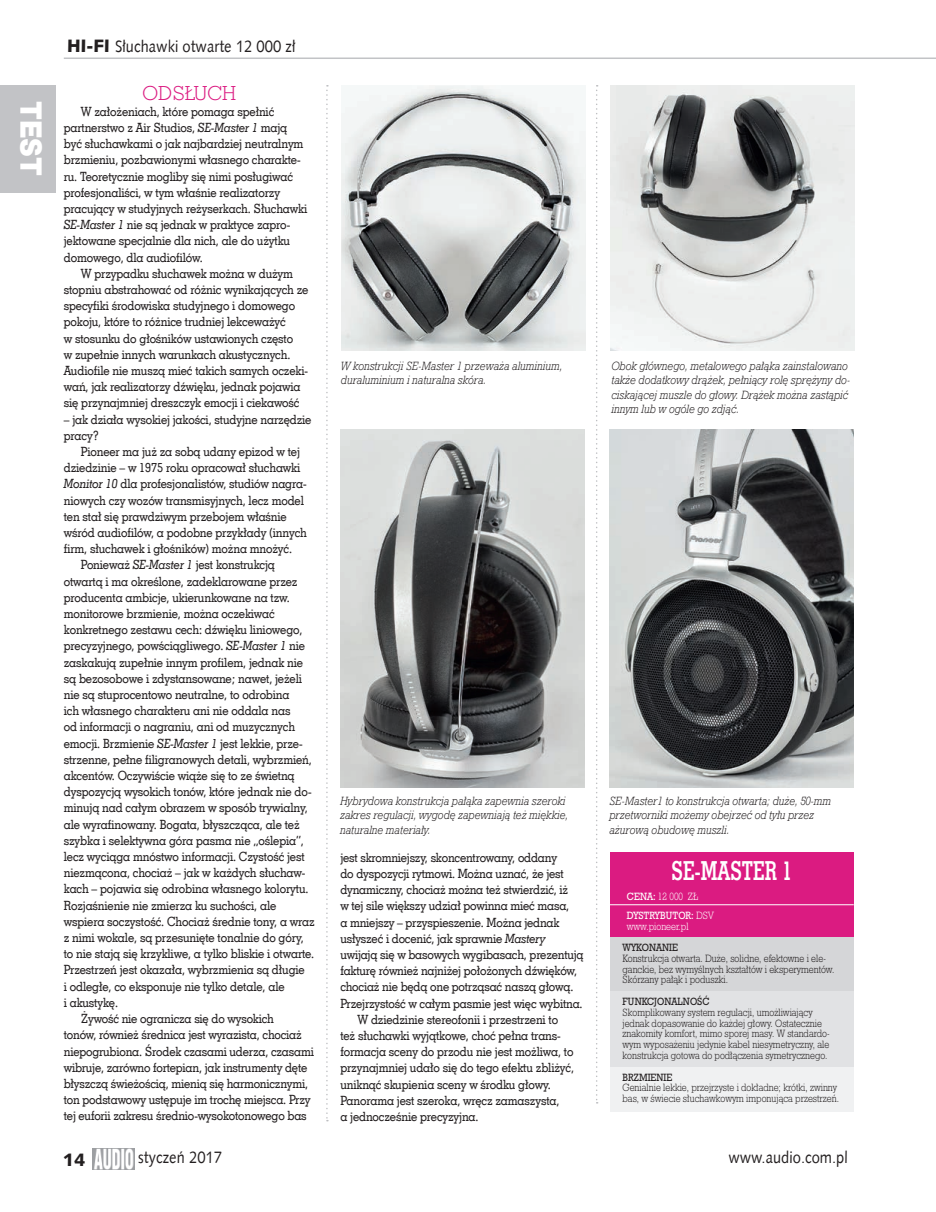
<style>
.page{position:relative;width:936px;height:1212px;background:#fff}
.page>*{position:absolute;margin:0;border:0;box-sizing:border-box;transform-origin:0 0}
.t1{font:27.15px "Swis 721 Blk 2 EU";color:#fff;scale:.9 1}
.t2{font:26.25px "Geo Slab 703 Bd EU";color:#fff;scale:.72 1}
.t3{font:18px "Geo Slab 703 Lt PL";color:#db1b81}
.t4{font:18px "Humanst 531 Blk EU";color:#231f20}
.t5{font:16.5px "Humanst 531 EU";color:#231f20;scale:.9 1}
.t6{font:12.75px/16.2px "Geo Slab 703 Md EU";letter-spacing:-.01em;color:#231f20;scale:.9 1}
.t7{font:italic 12px/14.4px "Geo Slab 712 Lt EU";color:#231f20;scale:.9 1}
.t8{font:9px/10.8px "Geo Slb 712 Lt PL";color:#231f20;scale:.9 1}
.t9{font:9px "Geo Slb 712 Md PL";color:#231f20;scale:.9 1}
.t10{font:9px "Geo Slb 712 Lt PL";color:#fff;scale:.9 1}
.t11{font:9px "Geo Slb 712 Md PL";color:#fff;scale:.9 1}
.s1{font-family:"Humanst 531 Blk EU";font-size:18px}
.s2{font-style:italic}
.s3{font-family:"Geo Slb 712 Md PL"}
.s4{font-family:"Geo Slb 712 Lt PL"}
</style>
<div class="page">
<div style="left:0;top:85px;width:55px;height:107px;background:#c2c3c6"></div>
<img style="left:93px;top:1148px;width:41px;height:21px">
<hr style="left:64px;top:58px;width:871px;height:1px;background:#c2c3c6">
<svg style="left:326px;top:85px;width:2px;height:1036px"></svg>
<svg style="left:596px;top:85px;width:1px;height:1018px"></svg>
<div style="left:609px;top:853px;width:244px;height:85px;background:#db1b81"></div>
<hr style="left:609px;top:904px;width:244px;height:1px;background:#fff">
<div style="left:609px;top:975px;width:244px;height:137px;background:#f0f1f2"></div>
<div style="left:609px;top:938px;width:244px;height:128px;background:#e1e2e4"></div>
<div style="left:609px;top:937px;width:244px;height:53px;background:#d5d6d8"></div>
<img style="left:610px;top:85px;width:244px;height:265px">
<img style="left:341px;top:85px;width:244px;height:266px">
<img style="left:340px;top:430px;width:244px;height:357px">
<img style="left:609px;top:430px;width:244px;height:357px">
<h1 class="t1" style="left:50px;top:101px;width:85px;rotate:90deg">TEST</h1>
<p class="t5" style="left:67px;top:35px;width:255px"><span class="s1">HI-FI</span> Słuchawki otwarte 12 000 zł</p>
<h3 class="t3" style="left:142px;top:81px;width:95px">ODSŁUCH</h3>
<p class="t6" style="left:64px;top:103px;width:272px;text-indent:17px">W założeniach, które pomaga spełnić partnerstwo z Air Studios, <span class="s2">SE-Master 1</span> mają być słuchawkami o jak najbardziej neutralnym brzmieniu, pozbawionymi własnego charakte&shy;ru. Teoretycznie mogliby się nimi posługiwać profesjonaliści, w tym właśnie realizatorzy pracujący w studyjnych reżyserkach. Słuchawki <span class="s2">SE-Master 1</span> nie są jednak w praktyce zapro&shy;jektowane specjalnie dla nich, ale do użytku domowego, dla audiofilów.</p>
<p class="t6" style="left:64px;top:265px;width:273px;text-indent:17px">W przypadku słuchawek można w dużym stopniu abstrahować od różnic wynikających ze specyfiki środowiska studyjnego i domowego pokoju, które to różnice trudniej lekceważyć<br>w stosunku do głośników ustawionych często<br>w zupełnie innych warunkach akustycznych.<br>Audiofile nie muszą mieć takich samych oczeki&shy;wań, jak realizatorzy dźwięku, jednak pojawia się przynajmniej dreszczyk emocji i ciekawość</p>
<p class="t6" style="left:64px;top:411px;width:277px">– jak działa wysokiej jakości, studyjne narzędzie pracy?</p>
<p class="t6" style="left:81px;top:443px;width:245px">Pioneer ma już za sobą udany epizod w tej</p>
<p class="t6" style="left:64px;top:459px;width:264px">dziedzinie – w 1975 roku opracował słuchawki</p>
<p class="t6" style="left:64px;top:476px;width:271px"><span class="s2">Monitor 10</span> dla profesjonalistów, studiów nagra-</p>
<p class="t6" style="left:64px;top:492px;width:268px">niowych czy wozów transmisyjnych, lecz model</p>
<p class="t6" style="left:64px;top:508px;width:249px">ten stał się prawdziwym przebojem właśnie</p>
<p class="t6" style="left:64px;top:524px;width:271px">wśród audiofilów, a podobne przykłady (innych</p>
<p class="t6" style="left:64px;top:540px;width:255px">firm, słuchawek i głośników) można mnożyć.</p>
<p class="t6" style="left:81px;top:557px;width:217px">Ponieważ <span class="s2">SE-Master 1</span> jest konstrukcją</p>
<p class="t6" style="left:64px;top:573px;width:261px">otwartą i ma określone, zadeklarowane przez</p>
<p class="t6" style="left:64px;top:589px;width:252px">producenta ambicje, ukierunkowane na tzw.</p>
<p class="t6" style="left:64px;top:605px;width:236px">monitorowe brzmienie, można oczekiwać</p>
<p class="t6" style="left:64px;top:621px;width:267px">konkretnego zestawu cech: dźwięku liniowego,</p>
<p class="t6" style="left:64px;top:638px;width:269px">precyzyjnego, powściągliwego. <span class="s2">SE-Master 1</span> nie</p>
<p class="t6" style="left:64px;top:654px;width:267px">zaskakują zupełnie innym profilem, jednak nie</p>
<p class="t6" style="left:64px;top:670px;width:266px">są bezosobowe i zdystansowane; nawet, jeżeli</p>
<p class="t6" style="left:64px;top:686px;width:252px">nie są stuprocentowo neutralne, to odrobina</p>
<p class="t6" style="left:64px;top:702px;width:253px">ich własnego charakteru ani nie oddala nas</p>
<p class="t6" style="left:64px;top:719px;width:258px">od informacji o nagraniu, ani od muzycznych</p>
<p class="t6" style="left:64px;top:735px;width:267px">emocji. Brzmienie <span class="s2">SE-Master 1</span> jest lekkie, prze-</p>
<p class="t6" style="left:64px;top:751px;width:277px">strzenne, pełne filigranowych detali, wybrzmień,</p>
<p class="t6" style="left:64px;top:767px;width:258px">akcentów. Oczywiście wiąże się to ze świetną</p>
<p class="t6" style="left:64px;top:783px;width:277px">dyspozycją wysokich tonów, które jednak nie do-</p>
<p class="t6" style="left:64px;top:800px;width:273px">minują nad całym obrazem w sposób trywialny,</p>
<p class="t6" style="left:64px;top:816px;width:263px">ale wyrafinowany. Bogata, błyszcząca, ale też</p>
<p class="t6" style="left:64px;top:832px;width:268px">szybka i selektywna góra pasma nie „oślepia”,</p>
<p class="t6" style="left:64px;top:848px;width:269px">lecz wyciąga mnóstwo informacji. Czystość jest</p>
<p class="t6" style="left:64px;top:864px;width:270px">niezmącona, chociaż – jak w każdych słuchaw-</p>
<p class="t6" style="left:64px;top:881px;width:273px">kach – pojawia się odrobina własnego kolorytu.</p>
<p class="t6" style="left:64px;top:897px;width:238px">Rozjaśnienie nie zmierza ku suchości, ale</p>
<p class="t6" style="left:64px;top:913px;width:280px">wspiera soczystość. Chociaż średnie tony, a wraz</p>
<p class="t6" style="left:64px;top:929px;width:268px">z nimi wokale, są przesunięte tonalnie do góry,</p>
<p class="t6" style="left:64px;top:945px;width:280px">to nie stają się krzykliwe, a tylko bliskie i otwarte.</p>
<p class="t6" style="left:64px;top:962px;width:269px">Przestrzeń jest okazała, wybrzmienia są długie</p>
<p class="t6" style="left:64px;top:978px;width:247px">i odległe, co eksponuje nie tylko detale, ale</p>
<p class="t6" style="left:64px;top:994px;width:62px">i akustykę.</p>
<p class="t6" style="left:81px;top:1010px;width:216px">Żywość nie ogranicza się do wysokich</p>
<p class="t6" style="left:64px;top:1026px;width:266px">tonów, również średnica jest wyrazista, chociaż</p>
<p class="t6" style="left:64px;top:1043px;width:279px">niepogrubiona. Środek czasami uderza, czasami</p>
<p class="t6" style="left:64px;top:1059px;width:272px">wibruje, zarówno fortepian, jak instrumenty dęte</p>
<p class="t6" style="left:64px;top:1075px;width:273px">błyszczą świeżością, mienią się harmonicznymi,</p>
<p class="t6" style="left:64px;top:1091px;width:276px">ton podstawowy ustępuje im trochę miejsca. Przy</p>
<p class="t6" style="left:64px;top:1107px;width:271px">tej euforii zakresu średnio-wysokotonowego bas</p>
<p class="t7" style="left:341px;top:358px;width:247px">W konstrukcji SE-Master 1 przeważa aluminium, duraluminium i naturalna skóra.</p>
<p class="t7" style="left:611px;top:358px;width:266px">Obok głównego, metalowego pałąka zainstalowano także dodatkowy drążek, pełniący rolę sprężyny do&shy;ciskającej muszle do głowy. Drążek można zastąpić innym lub w ogóle go zdjąć.</p>
<p class="t7" style="left:340px;top:794px;width:255px">Hybrydowa konstrukcja pałąka zapewnia szeroki zakres regulacji, wygodę zapewniają też miękkie, naturalne materiały.</p>
<p class="t7" style="left:609px;top:794px;width:248px">SE-Master1 to konstrukcja otwarta; duże, 50-mm przetworniki możemy obejrzeć od tyłu przez ażurową obudowę muszli.</p>
<p class="t6" style="left:340px;top:849px;width:242px">jest skromniejszy, skoncentrowany, oddany</p>
<p class="t6" style="left:340px;top:865px;width:250px">do dyspozycji rytmowi. Można uznać, że jest</p>
<p class="t6" style="left:340px;top:881px;width:255px">dynamiczny, chociaż można też stwierdzić, iż</p>
<p class="t6" style="left:340px;top:898px;width:256px">w tej sile większy udział powinna mieć masa,</p>
<p class="t6" style="left:340px;top:914px;width:245px">a mniejszy – przyspieszenie. Można jednak</p>
<p class="t6" style="left:340px;top:930px;width:230px">usłyszeć i docenić, jak sprawnie <span class="s2">Mastery</span></p>
<p class="t6" style="left:340px;top:946px;width:272px">uwijają się w basowych wygibasach, prezentują</p>
<p class="t6" style="left:340px;top:962px;width:264px">fakturę również najniżej położonych dźwięków,</p>
<p class="t6" style="left:340px;top:979px;width:260px">chociaż nie będą one potrząsać naszą głową.</p>
<p class="t6" style="left:340px;top:995px;width:270px">Przejrzystość w całym pasmie jest więc wybitna.</p>
<p class="t6" style="left:357px;top:1011px;width:224px">W dziedzinie stereofonii i przestrzeni to</p>
<p class="t6" style="left:340px;top:1027px;width:246px">też słuchawki wyjątkowe, choć pełna trans-</p>
<p class="t6" style="left:340px;top:1043px;width:260px">formacja sceny do przodu nie jest możliwa, to</p>
<p class="t6" style="left:340px;top:1060px;width:261px">przynajmniej udało się do tego efektu zbliżyć,</p>
<p class="t6" style="left:340px;top:1076px;width:235px">uniknąć skupienia sceny w środku głowy.</p>
<p class="t6" style="left:340px;top:1092px;width:245px">Panorama jest szeroka, wręcz zamaszysta,</p>
<p class="t6" style="left:340px;top:1108px;width:155px">a jednocześnie precyzyjna.</p>
<h2 class="t2" style="left:671px;top:854px;width:170px">SE-MASTER 1</h2>
<p class="t10" style="left:626px;top:889px;width:81px"><span class="s3">CENA:</span> 12 000 ZŁ</p>
<p class="t11" style="left:626px;top:909px;width:98px">DYSTRYBUTOR: <span class="s4">DSV</span></p>
<p class="t10" style="left:626px;top:920px;width:70px">www.pioneer.pl</p>
<p class="t9" style="left:622px;top:941px;width:63px">WYKONANIE</p>
<p class="t8" style="left:622px;top:952px;width:237px">Konstrukcja otwarta. Duże, solidne, efektowne i ele&shy;ganckie, bez wymyślnych kształtów i eksperymentów.<br>Skórzany pałąk i poduszki.</p>
<p class="t9" style="left:622px;top:995px;width:98px">FUNKCJONALNOŚĆ</p>
<p class="t8" style="left:622px;top:1006px;width:232px">Skomplikowany system regulacji, umożliwiający jednak dopasowanie do każdej głowy. Ostatecznie znakomity komfort, mimo sporej masy. W standardo&shy;wym wyposażeniu jedynie kabel niesymetryczny, ale konstrukcja gotowa do podłączenia symetrycznego.</p>
<p class="t9" style="left:622px;top:1070px;width:57px">BRZMIENIE</p>
<p class="t8" style="left:622px;top:1082px;width:242px">Genialnie lekkie, przejrzyste i dokładne; krótki, zwinny bas, w świecie słuchawkowym imponująca przestrzeń.</p>
<h3 class="t4" style="left:63px;top:1148px;width:24px">14</h3>
<p class="t5" style="left:138px;top:1147px;width:95px">styczeń 2017</p>
<p class="t5" style="left:728px;top:1146px;width:134px">www.audio.com.pl</p>
</div>
